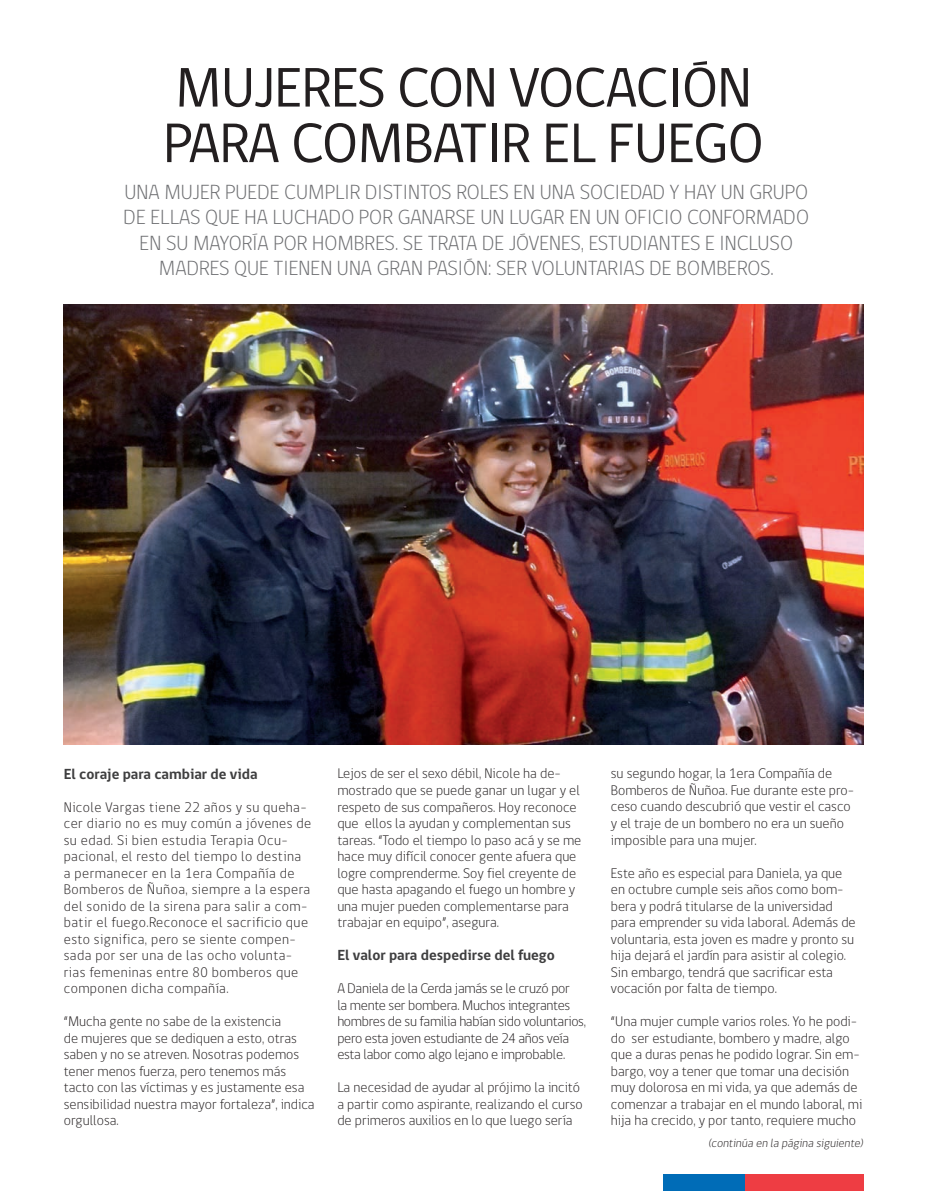
<style>
.page{position:relative;width:927px;height:1191px;background:#fff}
.page>*{position:absolute;margin:0;border:0;box-sizing:border-box;transform-origin:0 0}
.t1{font:57px/55.5px "gob CL";letter-spacing:-.01em;color:#231f20}
.t2{font:300 21px/25.2px "gob CL";color:#6c6d70;text-align:center}
.t3{font:700 15px "gob CL";color:#3e3e3f}
.t4{font:300 14.25px/16.5px "gob CL";color:#231f20}
.t5{font:300 14.25px/16.5px "gob CL";letter-spacing:.03em;color:#231f20}
.t6{font:300 14.25px/16.5px "gob CL";letter-spacing:-.02em;color:#231f20}
.t7{font:300 12px "gob CL";color:#231f20}
</style>
<div class="page">
<img style="left:64px;top:304px;width:799px;height:441px">
<div style="left:745px;top:1174px;width:118px;height:17px;background:#ee3d43"></div>
<div style="left:664px;top:1174px;width:81px;height:17px;background:#006cb7"></div>
<h1 class="t1" style="left:163px;top:61px;width:602px">MUJERES CON VOCACIÓN<br>PARA COMBATIR EL FUEGO</h1>
<p class="t2" style="left:124px;top:180px;width:687px">UNA MUJER PUEDE CUMPLIR DISTINTOS ROLES EN UNA SOCIEDAD Y HAY UN GRUPO DE ELLAS QUE HA LUCHADO POR GANARSE UN LUGAR EN UN OFICIO CONFORMADO EN SU MAYORÍA POR HOMBRES. SE TRATA DE JÓVENES, ESTUDIANTES E INCLUSO MADRES QUE TIENEN UNA GRAN PASIÓN: SER VOLUNTARIAS DE BOMBEROS.</p>
<p class="t3" style="left:64px;top:763px;width:195px">El coraje para cambiar de vida</p>
<p class="t5" style="left:64px;top:799px;width:249px">Nicole Vargas tiene 22 años y su queha&shy;cer diario no es muy común a jóvenes de su edad. Si bien estudia Terapia Ocu&shy;pacional, el resto del tiempo lo destina a permanecer en la 1era Compañía de Bomberos de Ñuñoa, siempre a la espera del sonido de la sirena para salir a com&shy;batir el fuego.Reconoce el sacrificio que esto significa, pero se siente compen&shy;sada por ser una de las ocho volunta&shy;rias femeninas entre 80 bomberos que componen dicha compañía.</p>
<p class="t4" style="left:64px;top:1013px;width:252px">“Mucha gente no sabe de la existencia<br>de mujeres que se dediquen a esto, otras saben y no se atreven. Nosotras podemos tener menos fuerza, pero tenemos más tacto con las víctimas y es justamente esa sensibilidad nuestra mayor fortaleza”, indica orgullosa.</p>
<p class="t4" style="left:337px;top:766px;width:246px">Lejos de ser el sexo débil, Nicole ha de&shy;mostrado que se puede ganar un lugar y el respeto de sus compañeros. Hoy reconoce que ellos la ayudan y complementan sus tareas. “Todo el tiempo lo paso acá y se me hace muy difícil conocer gente afuera que logre comprenderme. Soy fiel creyente de que hasta apagando el fuego un hombre y una mujer pueden complementarse para trabajar en equipo”, asegura.</p>
<p class="t3" style="left:337px;top:944px;width:219px">El valor para despedirse del fuego</p>
<p class="t6" style="left:337px;top:980px;width:250px">A Daniela de la Cerda jamás se le cruzó por<br>la mente ser bombera. Muchos integrantes hombres de su familia habían sido voluntarios, pero esta joven estudiante de 24 años veía esta labor como algo lejano e improbable.</p>
<p class="t4" style="left:337px;top:1079px;width:247px">La necesidad de ayudar al prójimo la incitó a partir como aspirante, realizando el curso de primeros auxilios en lo que luego sería</p>
<p class="t4" style="left:611px;top:766px;width:245px">su segundo hogar, la 1era Compañía de Bomberos de Ñuñoa. Fue durante este pro&shy;ceso cuando descubrió que vestir el casco y el traje de un bombero no era un sueño imposible para una mujer.</p>
<p class="t4" style="left:611px;top:865px;width:246px">Este año es especial para Daniela, ya que en octubre cumple seis años como bom&shy;bera y podrá titularse de la universidad para emprender su vida laboral. Además de voluntaria, esta joven es madre y pronto su hija dejará el jardín para asistir al colegio.<br>Sin embargo, tendrá que sacrificar esta vocación por falta de tiempo.</p>
<p class="t4" style="left:611px;top:1013px;width:253px">“Una mujer cumple varios roles. Yo he podi&shy;do ser estudiante, bombero y madre, algo que a duras penas he podido lograr. Sin em&shy;bargo, voy a tener que tomar una decisión muy dolorosa en mi vida, ya que además de comenzar a trabajar en el mundo laboral, mi hija ha crecido, y por tanto, requiere mucho</p>
<p class="t7" style="left:708px;top:1135px;width:159px">(continúa en la página siguiente)</p>
</div>
